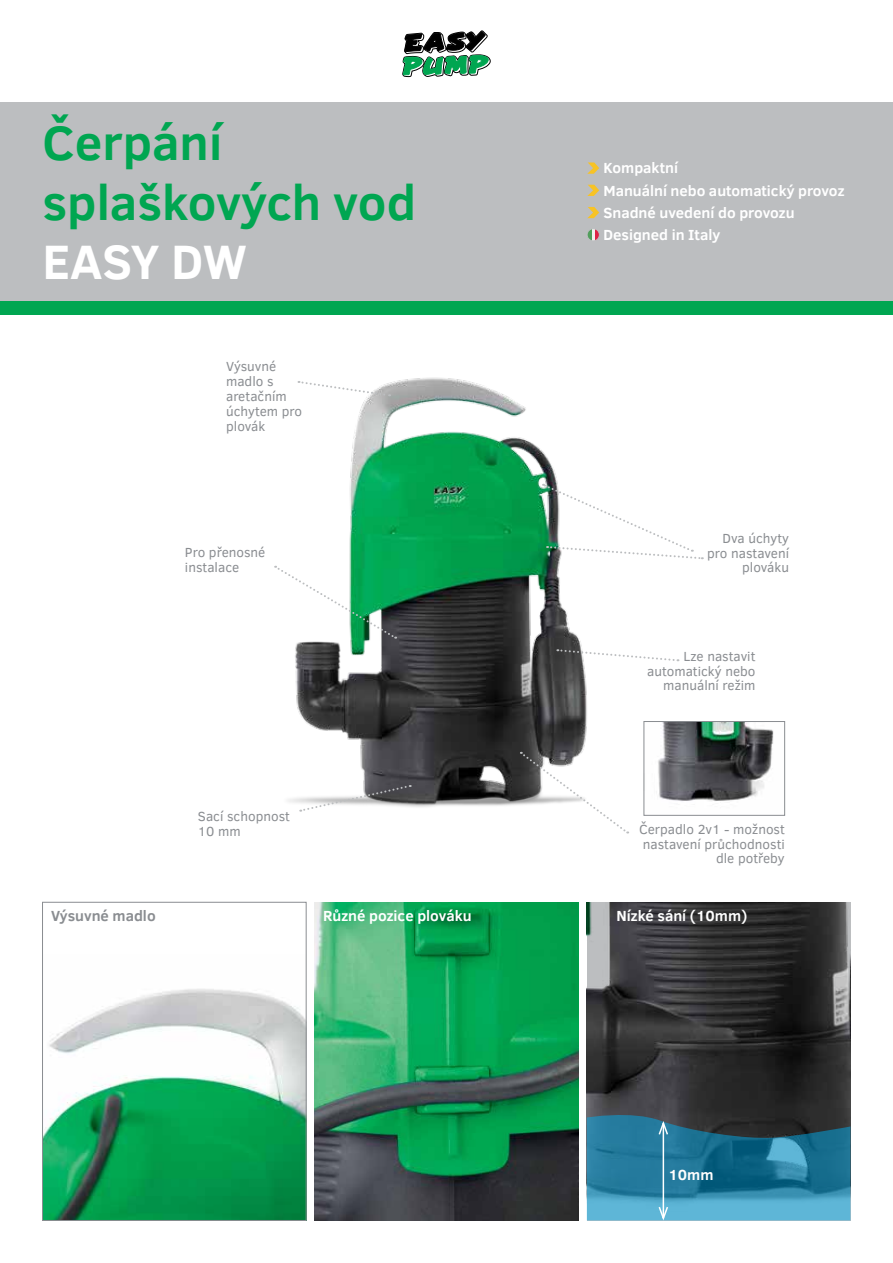
<style>
.page{position:relative;width:893px;height:1263px;background:#fff}
.page>*{position:absolute;margin:0;border:0;box-sizing:border-box;transform-origin:0 0}
.t1{font:700 49.5px/59.4px "Clear Sans";color:#00a651}
.t2{font:700 49.5px "Clear Sans";letter-spacing:-.005em;color:#fff}
.t3{font:700 15px/22.4px "Clear Sans";color:#fff}
.t4{font:700 15px "Clear Sans";color:#8a8d91}
.t5{font:13.5px/14.9px "Clear Sans";color:#8a8d91;text-align:right}
</style>
<div class="page">
<img style="left:587px;top:902px;width:263px;height:211px">
<img style="left:44px;top:989px;width:260px;height:230px">
<div style="left:42px;top:902px;width:264px;height:319px;border:1px solid #8a8d91"></div>
<div style="left:0;top:102px;width:893px;height:199px;background:#bcbec0"></div>
<div style="left:0;top:301px;width:893px;height:14px;background:#00a651"></div>
<svg style="left:587px;top:162px;width:12px;height:12px"></svg>
<svg style="left:587px;top:185px;width:12px;height:11px"></svg>
<svg style="left:587px;top:207px;width:12px;height:11px"></svg>
<svg style="left:591px;top:230px;width:4px;height:9px"></svg>
<svg style="left:595px;top:230px;width:3px;height:9px"></svg>
<svg style="left:589px;top:230px;width:2px;height:9px"></svg>
<div style="left:587px;top:228px;width:13px;height:13px;border:1px solid #bcbec0;border-radius:50%"></div>
<img style="left:288px;top:377px;width:299px;height:435px">
<svg style="left:521px;top:752px;width:107px;height:82px"></svg>
<svg style="left:300px;top:784px;width:111px;height:28px"></svg>
<svg style="left:557px;top:648px;width:121px;height:14px"></svg>
<svg style="left:298px;top:380px;width:92px;height:17px"></svg>
<svg style="left:275px;top:566px;width:121px;height:73px"></svg>
<img style="left:315px;top:902px;width:263px;height:318px">
<svg style="left:587px;top:1113px;width:263px;height:108px;background:#307a97"></svg>
<svg style="left:542px;top:483px;width:161px;height:77px"></svg>
<img style="left:658px;top:723px;width:116px;height:78px">
<div style="left:644px;top:721px;width:141px;height:94px;border:1px solid #8a8d91"></div>
<svg style="left:402px;top:30px;width:89px;height:48px"></svg>
<h1 class="t1" style="left:43px;top:112px;width:375px">Čerpání splaškových vod</h1>
<h1 class="t2" style="left:43px;top:226px;width:206px">EASY DW</h1>
<p class="t5" style="left:226px;top:359px;width:78px;text-align:left">Výsuvné madlo s aretačním úchytem pro plovák</p>
<p class="t5" style="left:185px;top:545px;width:82px;text-align:left">Pro přenosné instalace</p>
<p class="t5" style="left:198px;top:809px;width:94px;text-align:left">Sací schopnost<br>10 mm</p>
<p class="t3" style="left:603px;top:156px;width:242px">Kompaktní<br>Manuální nebo automatický provoz<br>Snadné uvedení do provozu<br>Designed in Italy</p>
<p class="t5" style="left:707px;top:530px;width:83px">Dva úchyty pro nastavení plováku</p>
<p class="t5" style="left:647px;top:648px;width:110px">Lze nastavit automatický nebo manuální režim</p>
<p class="t5" style="left:639px;top:822px;width:147px">Čerpadlo 2v1 - možnost nastavení průchodnosti dle potřeby</p>
<p class="t4" style="left:51px;top:905px;width:106px">Výsuvné madlo</p>
<p class="t3" style="left:323px;top:904px;width:150px">Různé pozice plováku</p>
<p class="t3" style="left:617px;top:904px;width:132px">Nízké sání (10mm)</p>
<p class="t3" style="left:668px;top:1162px;width:46px">10mm</p>
</div>
